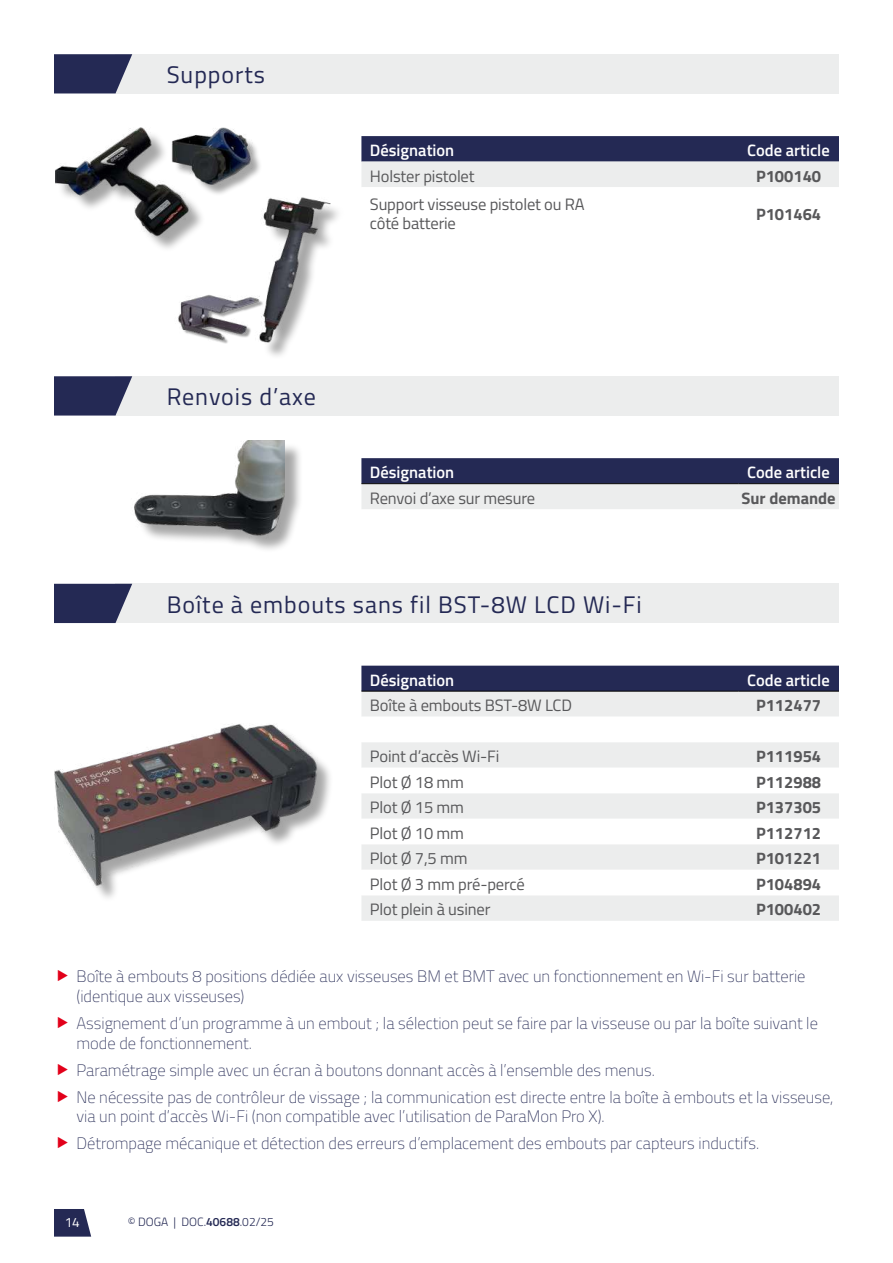
<style>
.page{position:relative;width:893px;height:1263px;background:#fff}
.page>*{position:absolute;margin:0;border:0;box-sizing:border-box;transform-origin:0 0}
.t1{font:24px "Titillium Web";letter-spacing:.04em;color:#242954}
.t2{font:100 16.5px/19.8px "Titillium Web";color:#242954}
.t3{font:16.5px/19.8px "Titillium Web";letter-spacing:-.01em;color:#58585a}
.t4{font:700 16.5px "Titillium Web";color:#58585a}
.t5{font:600 16.5px "Titillium Web";color:#fff}
.t6{font:13.5px "Titillium Web";color:#fff}
.t7{font:300 12px "Titillium Web";color:#242954}
.s1{font-weight:600}
</style>
<div class="page">
<svg style="left:54px;top:1209px;width:37px;height:27px"></svg>
<div style="left:115px;top:376px;width:724px;height:40px;background:#eceded"></div>
<svg style="left:54px;top:376px;width:78px;height:40px;background:#3c4066"></svg>
<svg style="left:361px;top:458px;width:478px;height:51px;background:#878aa0"></svg>
<hr style="left:361px;top:483px;width:377px;height:1px;background:#000">
<hr style="left:738px;top:483px;width:101px;height:1px;background:#000">
<div style="left:137px;top:443px;width:166px;height:110px;background:#000;opacity:.35"></div>
<img style="left:134px;top:441px;width:151px;height:112px">
<div style="left:115px;top:54px;width:724px;height:40px;background:#eceded"></div>
<svg style="left:54px;top:54px;width:78px;height:39px;background:#393e64"></svg>
<svg style="left:361px;top:136px;width:478px;height:51px;background:#898ca1"></svg>
<div style="left:174px;top:130px;width:89px;height:66px;background:#000;opacity:.35"></div>
<img style="left:202px;top:127px;width:53px;height:63px">
<div style="left:58px;top:131px;width:148px;height:122px;background:#000;opacity:.35"></div>
<img style="left:55px;top:127px;width:147px;height:113px">
<img style="left:178px;top:295px;width:66px;height:49px">
<div style="left:263px;top:201px;width:84px;height:159px;background:#000;opacity:.35"></div>
<img style="left:244px;top:192px;width:100px;height:153px">
<div style="left:115px;top:583px;width:724px;height:40px;background:#eceded"></div>
<svg style="left:54px;top:584px;width:78px;height:39px;background:#383d64"></svg>
<div style="left:361px;top:666px;width:478px;height:25px;background:#242954"></div>
<div style="left:361px;top:692px;width:478px;height:229px;background:#eceded"></div>
<svg style="left:361px;top:717px;width:478px;height:25px"></svg>
<svg style="left:361px;top:768px;width:478px;height:127px"></svg>
<hr style="left:361px;top:691px;width:377px;height:1px;background:#000">
<hr style="left:738px;top:691px;width:101px;height:1px;background:#000">
<div style="left:57px;top:727px;width:277px;height:176px;background:#000;opacity:.35"></div>
<img style="left:54px;top:724px;width:264px;height:163px">
<h1 class="t1" style="left:167px;top:57px;width:100px">Supports</h1>
<p class="t5" style="left:370px;top:138px;width:86px">Désignation</p>
<p class="t5" style="left:747px;top:138px;width:84px">Code article</p>
<p class="t3" style="left:370px;top:165px;width:106px">Holster pistolet</p>
<p class="t4" style="left:756px;top:163px;width:67px">P100140</p>
<p class="t3" style="left:370px;top:193px;width:216px">Support visseuse pistolet ou RA côté batterie</p>
<p class="t4" style="left:756px;top:201px;width:67px">P101464</p>
<h1 class="t1" style="left:167px;top:379px;width:151px">Renvois d’axe</h1>
<p class="t5" style="left:370px;top:460px;width:86px">Désignation</p>
<p class="t5" style="left:747px;top:460px;width:84px">Code article</p>
<p class="t3" style="left:370px;top:487px;width:167px">Renvoi d’axe sur mesure</p>
<p class="t4" style="left:741px;top:485px;width:96px">Sur demande</p>
<h1 class="t1" style="left:167px;top:587px;width:477px">Boîte à embouts sans fil BST-8W LCD Wi-Fi</h1>
<p class="t5" style="left:370px;top:667px;width:86px">Désignation</p>
<p class="t5" style="left:747px;top:667px;width:84px">Code article</p>
<p class="t3" style="left:370px;top:695px;width:204px">Boîte à embouts BST-8W LCD</p>
<p class="t4" style="left:756px;top:693px;width:67px">P112477</p>
<p class="t3" style="left:370px;top:746px;width:131px">Point d’accès Wi-Fi</p>
<p class="t4" style="left:756px;top:744px;width:67px">P111954</p>
<p class="t3" style="left:370px;top:771px;width:96px">Plot Ø 18 mm</p>
<p class="t4" style="left:756px;top:769px;width:67px">P112988</p>
<p class="t3" style="left:370px;top:797px;width:96px">Plot Ø 15 mm</p>
<p class="t4" style="left:756px;top:795px;width:67px">P137305</p>
<p class="t3" style="left:370px;top:822px;width:96px">Plot Ø 10 mm</p>
<p class="t4" style="left:756px;top:820px;width:67px">P112712</p>
<p class="t3" style="left:370px;top:848px;width:99px">Plot Ø 7,5 mm</p>
<p class="t4" style="left:756px;top:846px;width:67px">P101221</p>
<p class="t3" style="left:370px;top:873px;width:156px">Plot Ø 3 mm pré-percé</p>
<p class="t4" style="left:756px;top:871px;width:67px">P104894</p>
<p class="t3" style="left:370px;top:899px;width:122px">Plot plein à usiner</p>
<p class="t4" style="left:756px;top:897px;width:67px">P100402</p>
<p class="t2" style="left:76px;top:965px;width:731px">Boîte à embouts 8 positions dédiée aux visseuses BM et BMT avec un fonctionnement en Wi-Fi sur batterie (identique aux visseuses)</p>
<p class="t2" style="left:76px;top:1012px;width:743px">Assignement d’un programme à un embout ; la sélection peut se faire par la visseuse ou par la boîte suivant le mode de fonctionnement.</p>
<p class="t2" style="left:76px;top:1055px;width:759px;line-height:27px">Paramétrage simple avec un écran à boutons donnant accès à l’ensemble des menus.<br>Ne nécessite pas de contrôleur de vissage ; la communication est directe entre la boîte à embouts et la visseuse,</p>
<p class="t2" style="left:76px;top:1102px;width:684px;line-height:27px">via un point d’accès Wi-Fi (non compatible avec l’utilisation de ParaMon Pro X).<br>Détrompage mécanique et détection des erreurs d’emplacement des embouts par capteurs inductifs.</p>
<p class="t6" style="left:65px;top:1212px;width:17px">14</p>
<p class="t7" style="left:128px;top:1213px;width:148px">© DOGA | DOC.<span class="s1">40688</span>.02/25</p>
</div>
